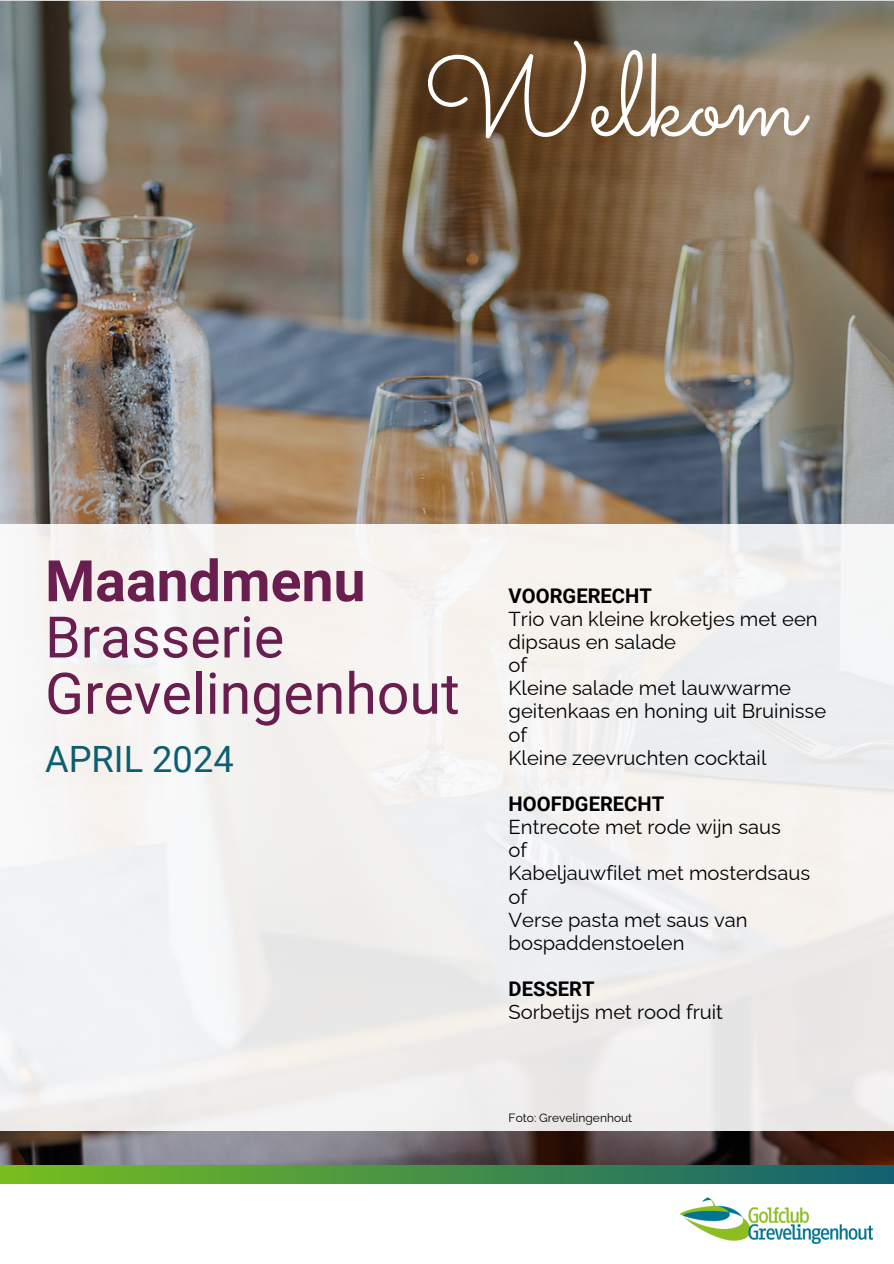
<style>
.page{position:relative;width:894px;height:1264px;background:#fff}
.page>*{position:absolute;margin:0;border:0;box-sizing:border-box;transform-origin:0 0}
.t1{font:118.8px "Sacramento";color:#fff}
.t2{font:57.15px/56.2px "Roboto";color:#6a1e4f}
.t3{font:36.3px "Roboto";color:#0e5e73}
.t4{font:20.25px/23.1px "Raleway";color:#000}
.t5{font:12px "Raleway";color:#000}
.s1{font-weight:700}
.s2{font-family:"Roboto";font-weight:700}
</style>
<div class="page">
<img style="left:0;top:0;width:893px;height:1165px">
<div style="left:0;top:524px;width:893px;height:606px;background:#f2f1ef"></div>
<div style="left:0;top:1165px;width:893px;height:18px;background:linear-gradient(to right,#76bf1e,#106071)"></div>
<img style="left:680px;top:1197px;width:192px;height:46px">
<h3 class="t1" style="left:423px;top:24px;width:381px">Welkom</h3>
<h4 class="t2" style="left:45px;top:553px;width:416px"><span class="s1">Maandmenu<br></span>Brasserie<br>Grevelingenhout</h4>
<h4 class="t3" style="left:45px;top:738px;width:190px">APRIL 2024</h4>
<h4 class="t4" style="left:508px;top:584px;width:319px"><span class="s2">VOORGERECHT<br></span>Trio van kleine kroketjes met een dipsaus en salade<br>of<br>Kleine salade met lauwwarme geitenkaas en honing uit Bruinisse of<br>Kleine zeevruchten cocktail</h4>
<p class="t4" style="left:508px;top:792px;width:303px"><span class="s2">HOOFDGERECHT<br></span>Entrecote met rode wijn saus<br>of<br>Kabeljauwfilet met mosterdsaus of<br>Verse pasta met saus van bospaddenstoelen</p>
<p class="t4" style="left:508px;top:977px;width:216px"><span class="s2">DESSERT<br></span>Sorbetijs met rood fruit</p>
<p class="t5" style="left:508px;top:1110px;width:125px">Foto: Grevelingenhout</p>
</div>
